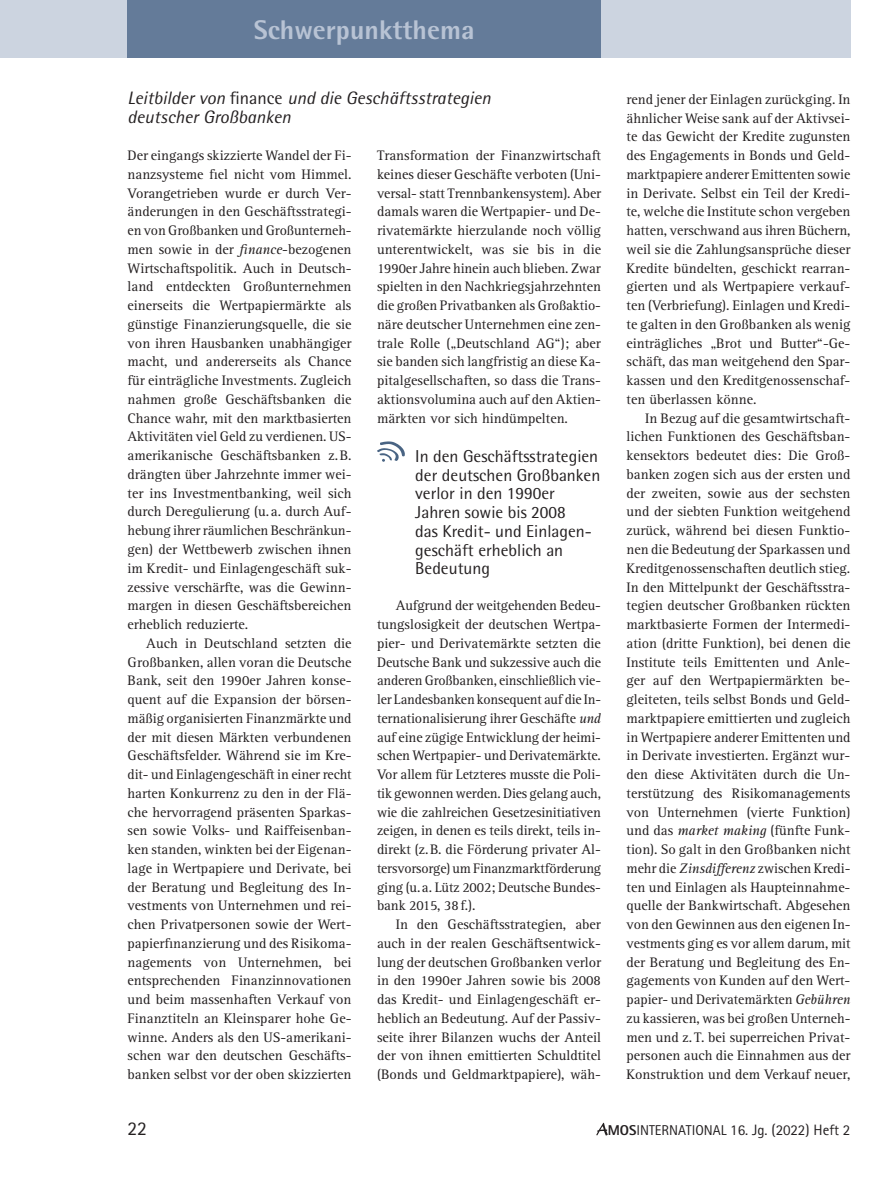
<style>
.page{position:relative;width:893px;height:1191px;background:#fff}
.page>*{position:absolute;margin:0;border:0;box-sizing:border-box;transform-origin:0 0}
.t1{font:800 27px "Rotis Semi Sans";color:#b8c3d4}
.t2{font:19.5px "Rotis Sans Serif";color:#231f20}
.ZÜ01_2sp__Master{font:italic 18px/18.8px "Rotis Semi Sans";color:#231f20}
.bodytext__Master{font:17.25px/18.8px "Rotis Semi Sans";color:#231f20}
.t3{font:15px "Rotis Sans Serif";color:#231f20}
.mE{font:14.25px/18.8px "Rotis Serif";color:#231f20;text-align:justify}
.oE__platzsparend{font:14.25px/18.8px "Rotis Serif";color:#231f20;text-align:justify}
.mE__platzsparend{font:14.25px/18.8px "Rotis Serif";letter-spacing:-.01em;color:#231f20;text-align:justify}
.s1{font-style:normal}
.s2{font-style:italic}
.s3{font-weight:800;font-size:14.25px}
.s4{font-size:14.25px}
</style>
<div class="page">
<div style="left:0;top:0;width:850px;height:57px;background:#ccd4e0"></div>
<div style="left:128px;top:0;width:473px;height:57px;background:#647b99"></div>
<svg style="left:596px;top:1122px;width:12px;height:13px"></svg>
<svg style="left:377px;top:441px;width:28px;height:21px"></svg>
<h1 class="t1" style="left:254px;top:13px;width:222px">Schwerpunktthema</h1>
<p class="ZÜ01_2sp__Master" style="left:128px;top:88px;width:365px">Leitbilder von <span class="s1">finance</span> und die Geschäftsstrategien deutscher Großbanken</p>
<p class="oE__platzsparend" style="left:128px;top:146px;width:225px">Der eingangs skizzierte Wandel der Fi&shy;nanzsysteme fiel nicht vom Himmel.<br>Vorangetrieben wurde er durch Ver&shy;änderungen in den Geschäftsstrategi&shy;en von Großbanken und Großunterneh&shy;men sowie in der <span class="s2">finance</span>-bezogenen Wirtschaftspolitik. Auch in Deutsch&shy;land entdeckten Großunternehmen einerseits die Wertpapiermärkte als günstige Finanzierungsquelle, die sie von ihren Hausbanken unabhängiger macht, und andererseits als Chance für einträgliche Investments. Zugleich nahmen große Geschäftsbanken die Chance wahr, mit den marktbasierten Aktivitäten viel Geld zu verdienen. US&shy;amerikanische Geschäftsbanken z.B. drängten über Jahrzehnte immer wei&shy;ter ins Investmentbanking, weil sich durch Deregulierung (u. a. durch Auf&shy;hebung ihrer räumlichen Beschränkun&shy;gen) der Wettbewerb zwischen ihnen im Kredit- und Einlagengeschäft suk&shy;zessive verschärfte, was die Gewinn&shy;margen in diesen Geschäftsbereichen erheblich reduzierte.</p>
<p class="mE" style="left:128px;top:634px;width:226px;text-indent:19px">Auch in Deutschland setzten die Großbanken, allen voran die Deutsche Bank, seit den 1990er Jahren konse&shy;quent auf die Expansion der börsen&shy;mäßig organisierten Finanzmärkte und der mit diesen Märkten verbundenen Geschäftsfelder. Während sie im Kre&shy;dit- und Einlagengeschäft in einer recht harten Konkurrenz zu den in der Flä&shy;che hervorragend präsenten Sparkas&shy;sen sowie Volks- und Raiffeisenban&shy;ken standen, winkten bei der Eigenan&shy;lage in Wertpapiere und Derivate, bei der Beratung und Begleitung des In&shy;vestments von Unternehmen und rei&shy;chen Privatpersonen sowie der Wert&shy;papierfinanzierung und des Risikoma&shy;nagements von Unternehmen, bei entsprechenden Finanzinnovationen und beim massenhaften Verkauf von Finanztiteln an Kleinsparer hohe Ge&shy;winne. Anders als den US-amerikani&shy;schen war den deutschen Geschäfts&shy;banken selbst vor der oben skizzierten</p>
<p class="mE" style="left:377px;top:146px;width:226px">Transformation der Finanzwirtschaft keines dieser Geschäfte verboten (Uni&shy;versal- statt Trennbankensystem). Aber damals waren die Wertpapier- und De&shy;rivatemärkte hierzulande noch völlig unterentwickelt, was sie bis in die 1990er Jahre hinein auch blieben. Zwar spielten in den Nachkriegsjahrzehnten die großen Privatbanken als Großaktio&shy;näre deutscher Unternehmen eine zen&shy;trale Rolle („Deutschland AG“); aber sie banden sich langfristig an diese Ka&shy;pitalgesellschaften, so dass die Trans&shy;aktionsvolumina auch auf den Aktien&shy;märkten vor sich hindümpelten.</p>
<p class="bodytext__Master" style="left:415px;top:446px;width:186px">In den Geschäftsstrategien der deutschen Großbanken verlor in den 1990er<br>Jahren sowie bis 2008<br>das Kredit- und Einlagen&shy;geschäft erheblich an<br>Bedeutung</p>
<p class="mE__platzsparend" style="left:377px;top:596px;width:226px;text-indent:19px">Aufgrund der weitgehenden Bedeu&shy;tungslosigkeit der deutschen Wertpa&shy;pier- und Derivatemärkte setzten die Deutsche Bank und sukzessive auch die anderen Großbanken, einschließlich vie&shy;ler Landesbanken konsequent auf die In&shy;ternationalisierung ihrer Geschäfte <span class="s2">und </span>auf eine zügige Entwicklung der heimi&shy;schen Wertpapier- und Derivatemärkte.<br>Vor allem für Letzteres musste die Poli&shy;tik gewonnen werden. Dies gelang auch, wie die zahlreichen Gesetzesinitiativen zeigen, in denen es teils direkt, teils in&shy;direkt (z.B. die Förderung privater Al&shy;tersvorsorge) um Finanzmarktförderung ging (u.a. Lütz 2002; Deutsche Bundes&shy;bank 2015, 38f.).</p>
<p class="mE" style="left:377px;top:915px;width:226px;text-indent:19px">In den Geschäftsstrategien, aber auch in der realen Geschäftsentwick&shy;lung der deutschen Großbanken verlor in den 1990er Jahren sowie bis 2008 das Kredit- und Einlagengeschäft er&shy;heblich an Bedeutung. Auf der Passiv&shy;seite ihrer Bilanzen wuchs der Anteil der von ihnen emittierten Schuldtitel (Bonds und Geldmarktpapiere), wäh-</p>
<p class="mE" style="left:626px;top:90px;width:226px">rend jener der Einlagen zurückging. In ähnlicher Weise sank auf der Aktivsei&shy;te das Gewicht der Kredite zugunsten des Engagements in Bonds und Geld&shy;marktpapiere anderer Emittenten sowie in Derivate. Selbst ein Teil der Kredi&shy;te, welche die Institute schon vergeben hatten, verschwand aus ihren Büchern, weil sie die Zahlungsansprüche dieser Kredite bündelten, geschickt rearran&shy;gierten und als Wertpapiere verkauf&shy;ten (Verbriefung). Einlagen und Kredi&shy;te galten in den Großbanken als wenig einträgliches „Brot und Butter“-Ge&shy;schäft, das man weitgehend den Spar&shy;kassen und den Kreditgenossenschaf&shy;ten überlassen könne.</p>
<p class="mE" style="left:626px;top:409px;width:226px;text-indent:19px">In Bezug auf die gesamtwirtschaft&shy;lichen Funktionen des Geschäftsban&shy;kensektors bedeutet dies: Die Groß&shy;banken zogen sich aus der ersten und der zweiten, sowie aus der sechsten und der siebten Funktion weitgehend zurück, während bei diesen Funktio&shy;nen die Bedeutung der Sparkassen und Kreditgenossenschaften deutlich stieg.<br>In den Mittelpunkt der Geschäftsstra&shy;tegien deutscher Großbanken rückten marktbasierte Formen der Intermedi&shy;ation (dritte Funktion), bei denen die Institute teils Emittenten und Anle&shy;ger auf den Wertpapiermärkten be&shy;gleiteten, teils selbst Bonds und Geld&shy;marktpapiere emittierten und zugleich in Wertpapiere anderer Emittenten und in Derivate investierten. Ergänzt wur&shy;den diese Aktivitäten durch die Un&shy;terstützung des Risikomanagements von Unternehmen (vierte Funktion) und das <span class="s2">market making</span> (fünfte Funk&shy;tion). So galt in den Großbanken nicht mehr die <span class="s2">Zinsdifferenz</span> zwischen Kredi&shy;ten und Einlagen als Haupteinnahme&shy;quelle der Bankwirtschaft. Abgesehen von den Gewinnen aus den eigenen In&shy;vestments ging es vor allem darum, mit der Beratung und Begleitung des En&shy;gagements von Kunden auf den Wert&shy;papier- und Derivatemärkten <span class="s2">Gebühren </span>zu kassieren, was bei großen Unterneh&shy;men und z.T. bei superreichen Privat&shy;personen auch die Einnahmen aus der Konstruktion und dem Verkauf neuer,</p>
<h2 class="t2" style="left:128px;top:1117px;width:21px">22</h2>
<p class="t3" style="left:608px;top:1121px;width:244px"><span class="s3">MOS</span><span class="s4">INTERNATIONAL</span> 16. Jg. (2022) Heft 2</p>
</div>
